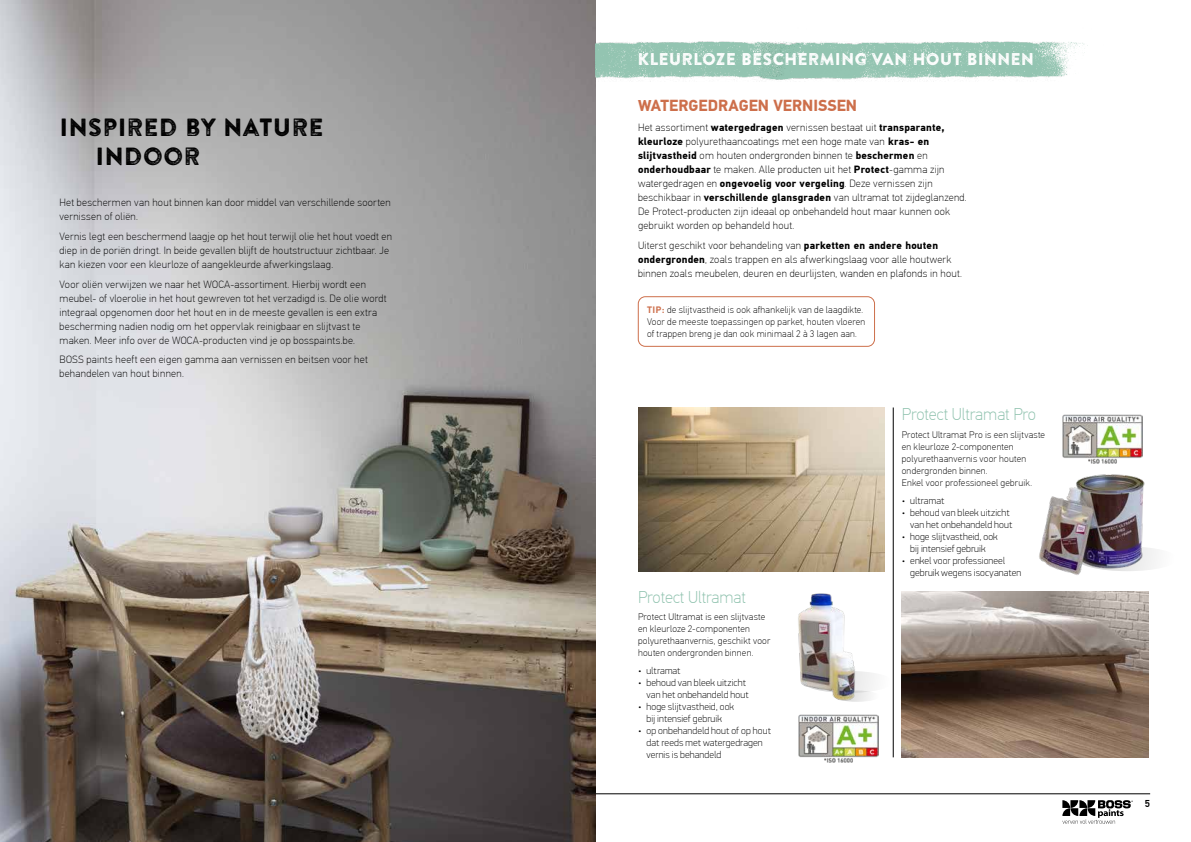
<style>
.page{position:relative;width:1191px;height:842px;background:#fff}
.page>*{position:absolute;margin:0;border:0;box-sizing:border-box;transform-origin:0 0}
.t1{font:24.8px/29.2px "Brandon Printed Two";color:#000}
.t2{font:100 17px "PF Din Text Pro";color:#8fc2ae}
.t3{font:17px "Brandon Printed Two";color:#fff}
.t4{font:700 16px "PF Din Text Pro";color:#cd6f4b}
.t5{font:100 10.5px/14px "PF Din Text Pro";letter-spacing:.025em;color:#000}
.t6{font:100 10px/12px "PFDIN Display Pro";letter-spacing:.01em;color:#000;text-align:right}
.t7{font:500 10px "PF Din Text Pro";color:#000}
.t8{font:100 9.5px/12px "PF Din Text Pro";letter-spacing:.025em;color:#000}
.s1{font-weight:700}
.s2{font-family:"PFDIN Display Pro";font-weight:700;color:#cd6f4b}
</style>
<div class="page">
<div style="left:803px;top:671px;width:90px;height:22px;background:#f4f4f4;border-radius:50%"></div>
<div style="left:1076px;top:546px;width:102px;height:25px;background:#f6f6f6;border-radius:50%"></div>
<svg style="left:834px;top:690px;width:46px;height:12px"></svg>
<img style="left:798px;top:593px;width:59px;height:109px">
<img style="left:1039px;top:474px;width:106px;height:101px">
<hr style="left:595px;top:793px;width:555px;height:1px;background:#000">
<svg style="left:1062px;top:800px;width:70px;height:24px"></svg>
<img style="left:0;top:0;width:595px;height:842px">
<img style="left:831px;top:41px;width:257px;height:41px">
<img style="left:595px;top:25px;width:236px;height:73px">
<img style="left:638px;top:407px;width:246px;height:164px">
<img style="left:901px;top:592px;width:248px;height:165px">
<img style="left:1062px;top:415px;width:81px;height:48px">
<img style="left:798px;top:714px;width:80px;height:49px">
<div style="left:638px;top:296px;width:236px;height:51px;border:1px solid #cd6f4b;border-radius:7px"></div>
<hr style="left:893px;top:407px;width:1px;height:350px;background:#000">
<h1 class="t1" style="left:96px;top:112px;width:230px;text-indent:-36px">INSPIRED BY NATURE<br>INDOOR</h1>
<p class="t5" style="left:60px;top:196px;width:333px">Het beschermen van hout binnen kan door middel van verschillende soorten vernissen of oliën.</p>
<p class="t5" style="left:60px;top:229px;width:334px">Vernis legt een beschermend laagje op het hout terwijl olie het hout voedt en diep in de poriën dringt. In beide gevallen blijft de houtstructuur zichtbaar. Je kan kiezen voor een kleurloze of aangekleurde afwerkingslaag.</p>
<p class="t5" style="left:60px;top:277px;width:328px">Voor oliën verwijzen we naar het WOCA-assortiment. Hierbij wordt een meubel- of vloerolie in het hout gewreven tot het verzadigd is. De olie wordt integraal opgenomen door het hout en in de meeste gevallen is een extra bescherming nadien nodig om het oppervlak reinigbaar en slijtvast te maken. Meer info over de WOCA-producten vind je op bosspaints.be.</p>
<p class="t5" style="left:60px;top:353px;width:310px">BOSS paints heeft een eigen gamma aan vernissen en beitsen voor het behandelen van hout binnen.</p>
<h2 class="t3" style="left:637px;top:49px;width:398px">KLEURLOZE BESCHERMING VAN HOUT BINNEN</h2>
<h3 class="t4" style="left:638px;top:96px;width:220px">WATERGEDRAGEN VERNISSEN</h3>
<p class="t5" style="left:638px;top:120px;width:330px">Het assortiment <span class="s1">watergedragen</span> vernissen bestaat uit <span class="s1">transparante, kleurloze</span> polyurethaancoatings met een hoge mate van <span class="s1">kras- en slijtvastheid</span> om houten ondergronden binnen te <span class="s1">beschermen</span> en <span class="s1">onderhoudbaar</span> te maken. Alle producten uit het <span class="s1">Protect</span>-gamma zijn watergedragen en <span class="s1">ongevoelig voor vergeling</span>. Deze vernissen zijn beschikbaar in <span class="s1">verschillende glansgraden</span> van ultramat tot zijdeglanzend.<br>De Protect-producten zijn ideaal op onbehandeld hout maar kunnen ook gebruikt worden op behandeld hout.</p>
<p class="t5" style="left:638px;top:238px;width:325px">Uiterst geschikt voor behandeling van <span class="s1">parketten en andere houten ondergronden</span>, zoals trappen en als afwerkingslaag voor alle houtwerk binnen zoals meubelen, deuren en deurlijsten, wanden en plafonds in hout.</p>
<p class="t8" style="left:647px;top:304px;width:220px"><span class="s2">TIP:</span> de slijtvastheid is ook afhankelijk van de laagdikte.<br>Voor de meeste toepassingen op parket, houten vloeren of trappen breng je dan ook minimaal 2 à 3 lagen aan.</p>
<h2 class="t2" style="left:638px;top:587px;width:109px">Protect Ultramat</h2>
<p class="t8" style="left:638px;top:611px;width:134px">Protect Ultramat is een slijtvaste en kleurloze 2-componenten polyurethaanvernis, geschikt voor houten ondergronden binnen.</p>
<p class="t6" style="left:638px;top:665px;width:44px">• ultramat</p>
<p class="t6" style="left:638px;top:677px;width:112px">• behoud van bleek uitzicht van het onbehandeld hout</p>
<p class="t6" style="left:638px;top:701px;width:98px;text-align:center">• hoge slijtvastheid, ook bij intensief gebruik</p>
<p class="t6" style="left:646px;top:725px;width:126px;text-align:left;text-indent:-8px">• op onbehandeld hout of op hout dat reeds met watergedragen vernis is behandeld</p>
<h2 class="t2" style="left:901px;top:405px;width:136px">Protect Ultramat Pro</h2>
<p class="t8" style="left:901px;top:429px;width:145px">Protect Ultramat Pro is een slijtvaste en kleurloze 2-componenten polyurethaanvernis voor houten ondergronden binnen.<br>Enkel voor professioneel gebruik.</p>
<p class="t6" style="left:901px;top:494px;width:44px">• ultramat</p>
<p class="t6" style="left:901px;top:506px;width:112px">• behoud van bleek uitzicht van het onbehandeld hout</p>
<p class="t6" style="left:901px;top:530px;width:98px;text-align:center">• hoge slijtvastheid, ook bij intensief gebruik</p>
<p class="t6" style="left:910px;top:554px;width:113px;text-align:left;text-indent:-8px">• enkel voor professioneel gebruik wegens isocyanaten</p>
<p class="t7" style="left:1144px;top:798px;width:7px">5</p>
</div>
